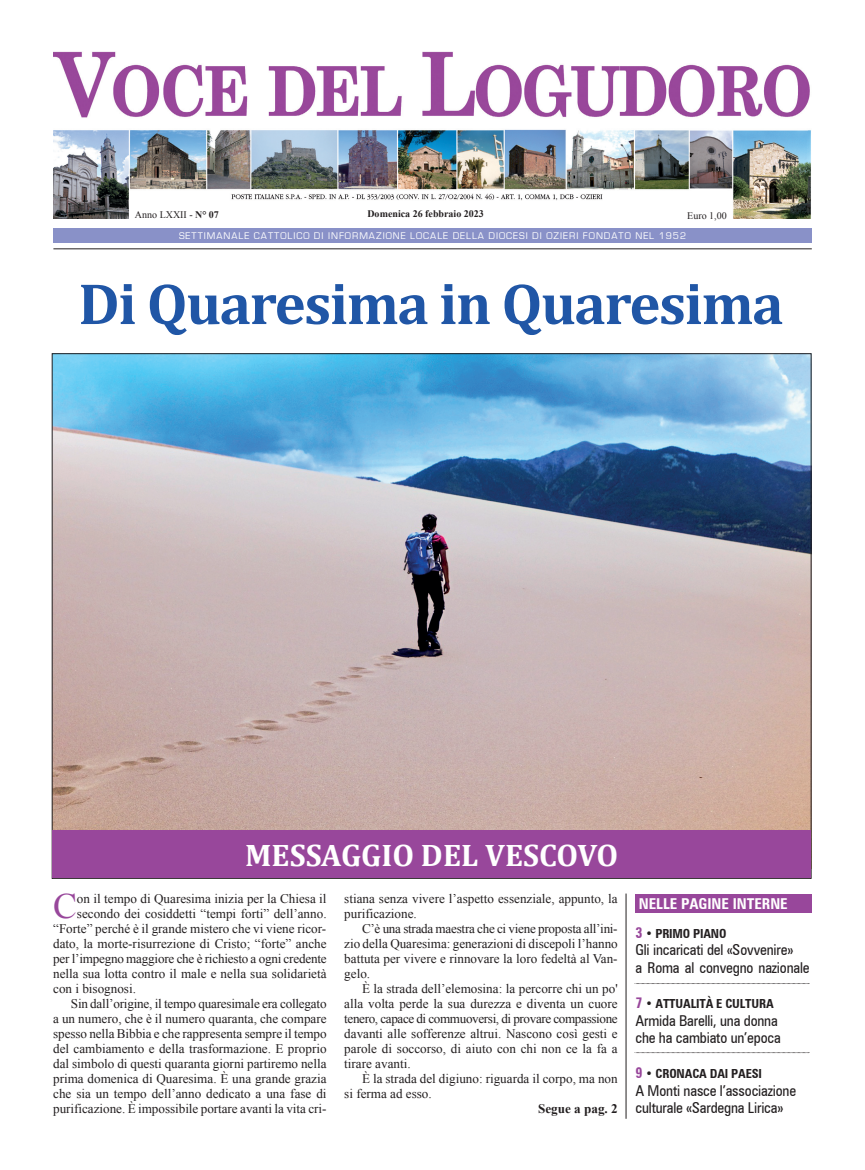
<style>
.page{position:relative;width:865px;height:1170px;background:#fff}
.page>*{position:absolute;margin:0;border:0;box-sizing:border-box;transform-origin:0 0}
.t1{font:700 58.75px "Cambria";letter-spacing:-.025em;color:#2056a6}
.t2{font:35.75px "Times New Roman";color:#98479b}
.t3{font:700 31.25px "Cambria";color:#fff}
.t4{font:condensed 15px "Zurich BT";letter-spacing:-.01em;color:#231f20}
.t5{font:700 condensed 15px "Zurich BT";color:#fff}
.t6{font:13.12px/15px "Times New Roman";color:#231f20;text-align:justify}
.t7{font:700 13.12px "Times New Roman";color:#231f20}
.t8{font:700 condensed 12.5px "Zurich BT";letter-spacing:-.01em;color:#231f20}
.t9{font:10px "Eurostile";letter-spacing:.1em;color:#fff}
.t10{font:10px "Times New Roman";color:#231f20}
.t11{font:700 10px "Times New Roman";color:#231f20}
.s1{font-weight:700}
.s2{font-size:15px;color:#98479b}
</style>
<div class="page">
<img style="left:53px;top:52px;width:758px;height:166px">
<div style="left:53px;top:228px;width:758px;height:15px;background:#8991c8"></div>
<hr style="left:53px;top:248px;width:758px;height:1px;background:#231f20">
<div style="left:635px;top:894px;width:176px;height:18px;background:#98479b"></div>
<svg style="left:634px;top:983px;width:176px;height:1px"></svg>
<svg style="left:634px;top:1052px;width:176px;height:1px"></svg>
<hr style="left:625px;top:893px;width:1px;height:225px;background:#231f20">
<img style="left:54px;top:355px;width:755px;height:475px">
<div style="left:52px;top:830px;width:759px;height:47px;background:#98479b"></div>
<p class="t10" style="left:135px;top:209px;width:85px">Anno LXXII - <span class="s1">N° 07</span></p>
<p class="t11" style="left:367px;top:208px;width:118px">Domenica 26 febbraio 2023</p>
<p class="t10" style="left:687px;top:210px;width:41px">Euro 1,00</p>
<p class="t9" style="left:179px;top:231px;width:508px">SETTIMANALE CATTOLICO DI INFORMAZIONE LOCALE DELLA DIOCESI DI OZIERI FONDATO NEL 1952</p>
<p class="t1" style="left:78px;top:268px;width:707px">Di Quaresima in Quaresima</p>
<p class="t3" style="left:245px;top:835px;width:374px">MESSAGGIO DEL VESCOVO</p>
<p class="t2" style="left:53px;top:886px;width:25px">C</p>
<p class="t5" style="left:639px;top:894px;width:150px">NELLE PAGINE INTERNE</p>
<p class="t6" style="left:77px;top:891px;width:251px">on il tempo di Quaresima inizia per la Chiesa il</p>
<p class="t6" style="left:77px;top:906px;width:251px">secondo dei cosiddetti “tempi forti” dell’anno.</p>
<p class="t6" style="left:53px;top:921px;width:275px">“Forte” perché è il grande mistero che vi viene ricor-</p>
<p class="t6" style="left:53px;top:936px;width:275px">dato, la morte-risurrezione di Cristo; “forte” anche</p>
<p class="t6" style="left:53px;top:951px;width:275px">per l’impegno maggiore che è richiesto a ogni credente</p>
<p class="t6" style="left:53px;top:966px;width:275px">nella sua lotta contro il male e nella sua solidarietà</p>
<p class="t6" style="left:53px;top:981px;width:84px">con i bisognosi.</p>
<p class="t6" style="left:53px;top:996px;width:275px;text-indent:18px">Sin dall’origine, il tempo quaresimale era collegato a un numero, che è il numero quaranta, che compare spesso nella Bibbia e che rappresenta sempre il tempo del cambiamento e della trasformazione. E proprio dal simbolo di questi quaranta giorni partiremo nella prima domenica di Quaresima. È una grande grazia che sia un tempo dell’anno dedicato a una fase di purificazione. È impossibile portare avanti la vita cri-</p>
<p class="t6" style="left:344px;top:891px;width:275px">stiana senza vivere l’aspetto essenziale, appunto, la purificazione.</p>
<p class="t6" style="left:344px;top:921px;width:275px;text-indent:18px">C’è una strada maestra che ci viene proposta all’ini&shy;zio della Quaresima: generazioni di discepoli l’hanno battuta per vivere e rinnovare la loro fedeltà al Van&shy;gelo.</p>
<p class="t6" style="left:344px;top:981px;width:275px;text-indent:18px">È la strada dell’elemosina: la percorre chi un po' alla volta perde la sua durezza e diventa un cuore tenero, capace di commuoversi, di provare compassione davanti alle sofferenze altrui. Nascono così gesti e parole di soccorso, di aiuto con chi non ce la fa a tirare avanti.</p>
<p class="t6" style="left:344px;top:1071px;width:275px;text-indent:18px">È la strada del digiuno: riguarda il corpo, ma non si ferma ad esso.</p>
<p class="t7" style="left:538px;top:1101px;width:81px">Segue a pag. 2</p>
<p class="t8" style="left:635px;top:925px;width:92px"><span class="s2">3</span> • PRIMO PIANO</p>
<p class="t4" style="left:635px;top:940px;width:159px">Gli incaricati del «Sovvenire»</p>
<p class="t4" style="left:635px;top:958px;width:176px">a Roma al convegno nazionale</p>
<p class="t8" style="left:635px;top:995px;width:140px"><span class="s2">7</span> • ATTUALITÀ E CULTURA</p>
<p class="t4" style="left:635px;top:1010px;width:144px">Armida Barelli, una donna</p>
<p class="t4" style="left:635px;top:1028px;width:147px">che ha cambiato un’epoca</p>
<p class="t8" style="left:635px;top:1065px;width:128px"><span class="s2">9</span> • CRONACA DAI PAESI</p>
<p class="t4" style="left:635px;top:1080px;width:162px">A Monti nasce l’associazione</p>
<p class="t4" style="left:635px;top:1098px;width:150px">culturale «Sardegna Lirica»</p>
</div>
